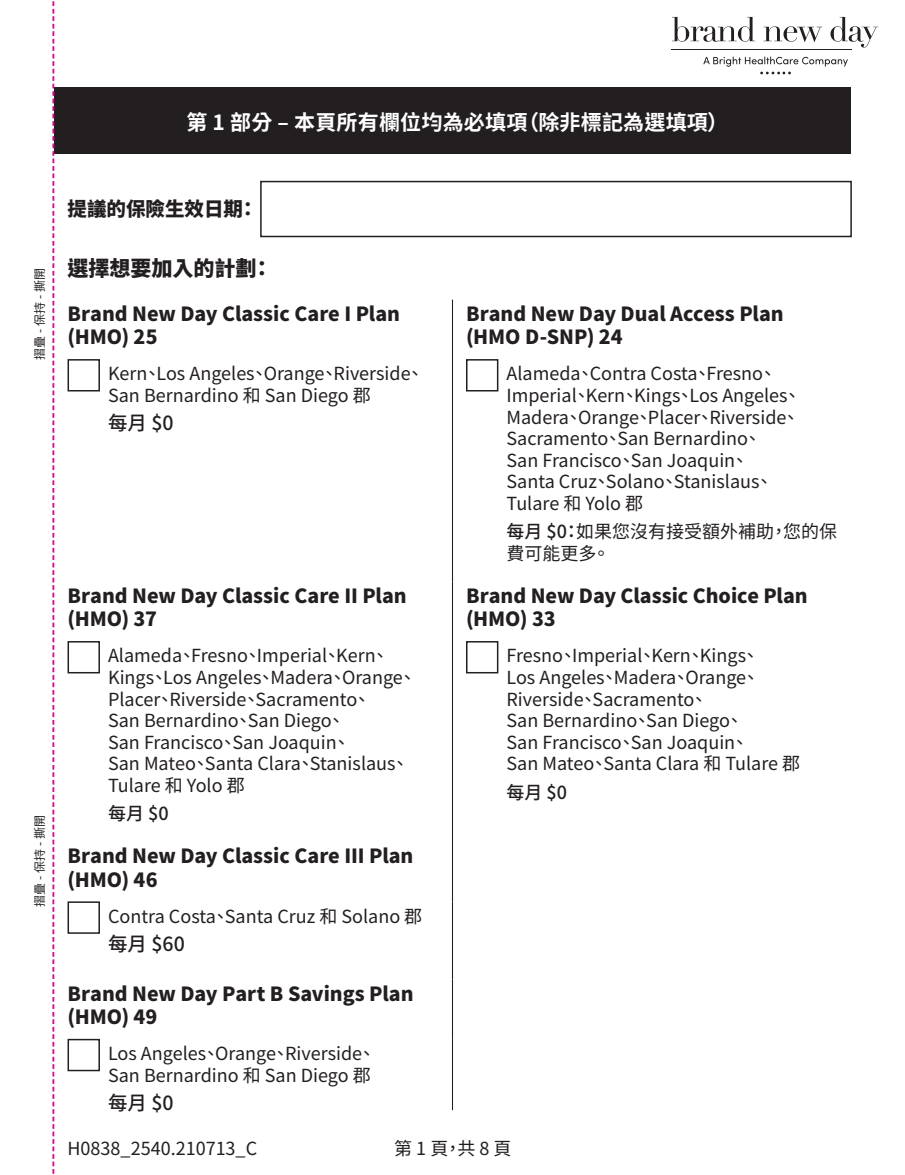
<style>
.page{position:relative;width:905px;height:1175px;background:#fff}
.page>*{position:absolute;margin:0;border:0;box-sizing:border-box;transform-origin:0 0}
.t1{font:700 21px "Noto Sans CJ Ktc";letter-spacing:.01em;color:#fff}
.t2{font:900 21px "Noto Sans CJ Ktc";color:#231f20}
.t3{font:900 19.5px/23.2px "Noto Sans CJ Ktc";color:#231f20}
.t4{font:500 19.5px "Noto Sans CJ Ktc";color:#231f20}
.t5{font:18px/21.6px "Noto Sans CJ Ktc";color:#231f20}
.t6{font:500 18px "Noto Sans CJ Ktc";color:#231f20}
.t7{font:12px "Noto Sans CJ Ktc";color:#231f20}
.s1{font-weight:500}
</style>
<div class="page">
<div style="left:54px;top:88px;width:796px;height:66px;background:#231f20"></div>
<div style="left:260px;top:181px;width:591px;height:56px;border:2px solid #231f20"></div>
<hr style="left:452px;top:300px;width:1px;height:59px;background:#231f20">
<hr style="left:452px;top:359px;width:1px;height:222px;background:#231f20">
<hr style="left:452px;top:581px;width:1px;height:60px;background:#231f20">
<hr style="left:452px;top:641px;width:1px;height:201px;background:#231f20">
<hr style="left:452px;top:842px;width:1px;height:59px;background:#231f20">
<hr style="left:452px;top:901px;width:1px;height:78px;background:#231f20">
<hr style="left:452px;top:979px;width:1px;height:59px;background:#231f20">
<hr style="left:452px;top:1038px;width:1px;height:72px;background:#231f20">
<div style="left:68px;top:359px;width:32px;height:32px;border:2px solid #231f20"></div>
<div style="left:466px;top:359px;width:32px;height:32px;border:2px solid #231f20"></div>
<div style="left:68px;top:641px;width:32px;height:32px;border:2px solid #231f20"></div>
<div style="left:466px;top:641px;width:32px;height:32px;border:2px solid #231f20"></div>
<div style="left:68px;top:901px;width:32px;height:32px;border:2px solid #231f20"></div>
<div style="left:68px;top:1038px;width:32px;height:33px;border:2px solid #231f20"></div>
<svg style="left:672px;top:17px;width:83px;height:25px"></svg>
<svg style="left:763px;top:26px;width:59px;height:16px"></svg>
<svg style="left:830px;top:17px;width:48px;height:30px"></svg>
<hr style="left:671px;top:49px;width:181px;height:1px;background:#231f20">
<svg style="left:703px;top:57px;width:144px;height:18px"></svg>
<svg style="left:53px;top:1px;width:1px;height:1173px"></svg>
<p class="t1" style="left:186px;top:110px;width:543px">第 1 部分 ‒ 本頁所有欄位均為必填項（除非標記為選填項）</p>
<p class="t7" style="left:33px;top:359px;width:93px;rotate:-90deg">摺疊 - 保持 - 撕開</p>
<p class="t7" style="left:33px;top:906px;width:93px;rotate:-90deg">摺疊 - 保持 - 撕開</p>
<p class="t3" style="left:68px;top:198px;width:192px">提議的保險生效日期：</p>
<p class="t2" style="left:68px;top:256px;width:206px">選擇想要加入的計劃：</p>
<p class="t3" style="left:68px;top:302px;width:334px">Brand New Day Classic Care I Plan (HMO) 25</p>
<p class="t3" style="left:466px;top:302px;width:319px">Brand New Day Dual Access Plan (HMO D-SNP) 24</p>
<p class="t5" style="left:108px;top:363px;width:318px">Kern、Los Angeles、Orange、Riverside、<br>San Bernardino 和 San Diego 郡</p>
<p class="t4" style="left:108px;top:412px;width:67px">每月 $0</p>
<p class="t5" style="left:506px;top:363px;width:296px">Alameda、Contra Costa、Fresno、<br>Imperial、Kern、Kings、Los Angeles、<br>Madera、Orange、Placer、Riverside、<br>Sacramento、San Bernardino、<br>San Francisco、San Joaquin、<br>Santa Cruz、Solano、Stanislaus、<br>Tulare 和 Yolo 郡</p>
<p class="t5" style="left:506px;top:521px;width:332px"><span class="s1">每月 $0：</span>如果您沒有接受額外補助，您的保費可能更多。</p>
<p class="t3" style="left:68px;top:584px;width:341px">Brand New Day Classic Care II Plan (HMO) 37</p>
<p class="t3" style="left:466px;top:584px;width:343px">Brand New Day Classic Choice Plan (HMO) 33</p>
<p class="t5" style="left:108px;top:645px;width:310px">Alameda、Fresno、Imperial、Kern、<br>Kings、Los Angeles、Madera、Orange、<br>Placer、Riverside、Sacramento、<br>San Bernardino、San Diego、<br>San Francisco、San Joaquin、<br>San Mateo、Santa Clara、Stanislaus、<br>Tulare 和 Yolo 郡</p>
<p class="t6" style="left:108px;top:803px;width:62px">每月 $0</p>
<p class="t5" style="left:506px;top:645px;width:295px">Fresno、Imperial、Kern、Kings、<br>Los Angeles、Madera、Orange、<br>Riverside、Sacramento、<br>San Bernardino、San Diego、<br>San Francisco、San Joaquin、<br>San Mateo、Santa Clara 和 Tulare 郡</p>
<p class="t6" style="left:506px;top:782px;width:62px">每月 $0</p>
<p class="t3" style="left:68px;top:845px;width:347px">Brand New Day Classic Care III Plan (HMO) 46</p>
<p class="t5" style="left:108px;top:905px;width:316px">Contra Costa、Santa Cruz 和 Solano 郡</p>
<p class="t4" style="left:108px;top:933px;width:78px">每月 $60</p>
<p class="t3" style="left:67px;top:982px;width:347px">Brand New Day Part B Savings Plan (HMO) 49</p>
<p class="t5" style="left:108px;top:1043px;width:269px">Los Angeles、Orange、Riverside、<br>San Bernardino 和 San Diego 郡</p>
<p class="t4" style="left:108px;top:1092px;width:67px">每月 $0</p>
<p class="t5" style="left:68px;top:1137px;width:191px">H0838_2540.210713_C</p>
<p class="t5" style="left:394px;top:1137px;width:119px">第 1 頁，共 8 頁</p>
</div>
